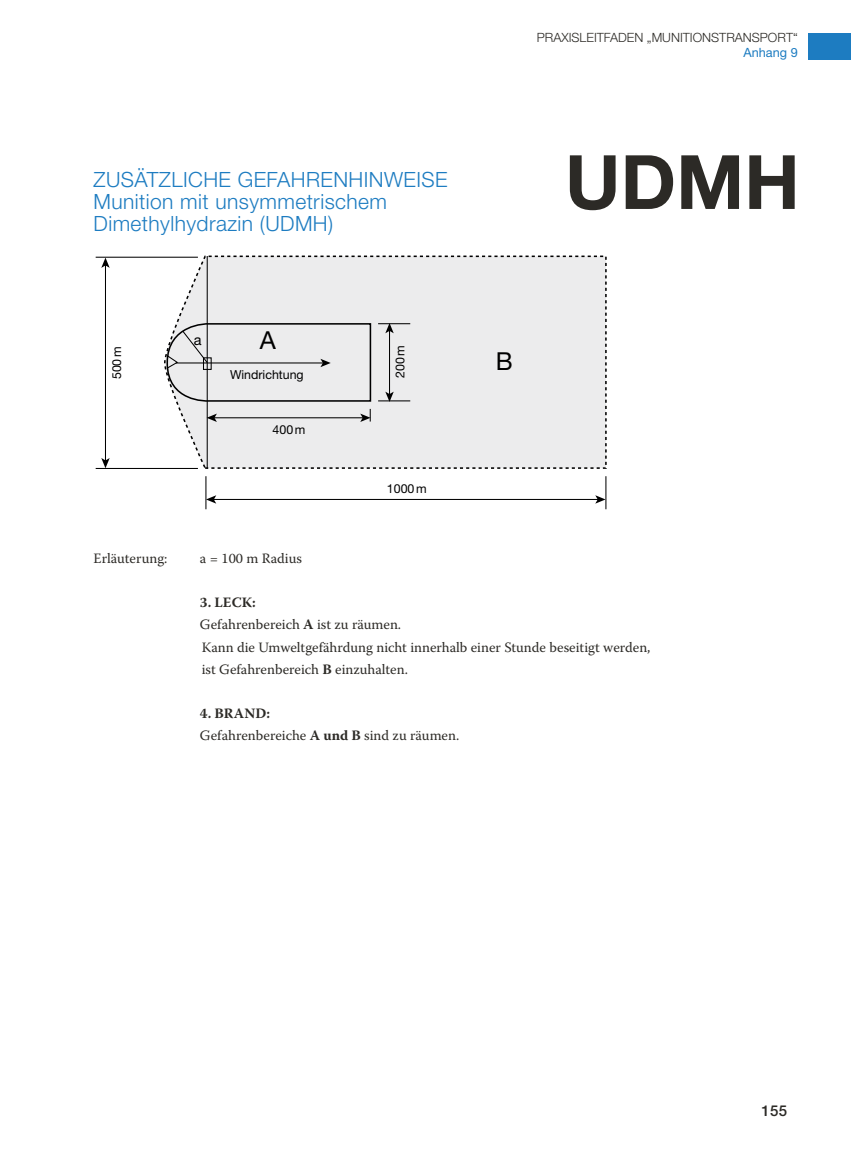
<style>
.page{position:relative;width:851px;height:1149px;background:#fff}
.page>*{position:absolute;margin:0;border:0;box-sizing:border-box;transform-origin:0 0}
.t1{font:700 75px "Helvetica Neue LT Pro";color:#2c2a26}
.t2{font:24.75px "Helvetica Neue LT Pro";color:#000}
.t3{font:300 21px/22px "Helvetica Neue LT Pro";letter-spacing:.02em;color:#1d7cc1}
.t4{font:500 15px "Helvetica Neue LT Pro";color:#2c2a26}
.t5{font:14.4px "Helvetica Neue LT Pro";color:#000}
.t6{font:14.25px/22px "Warnock Pro";color:#2c2a26}
.t7{font:300 12.75px "Helvetica Neue LT Pro";color:#2c2a26}
.t8{font:12.75px "Helvetica Neue LT Pro";color:#1d7cc1}
.t9{font:12.45px "Helvetica Neue LT Pro";color:#000}
.s1{font-weight:700}
</style>
<div class="page">
<div style="left:808px;top:33px;width:42px;height:27px;background:#1d7cc1"></div>
<svg style="left:163px;top:255px;width:444px;height:214px;background:#eaeaea"></svg>
<hr style="left:105px;top:265px;width:1px;height:196px;background:#000">
<svg style="left:101px;top:458px;width:9px;height:10px"></svg>
<svg style="left:101px;top:258px;width:9px;height:10px"></svg>
<hr style="left:389px;top:330px;width:1px;height:64px;background:#000">
<svg style="left:385px;top:391px;width:8px;height:11px"></svg>
<svg style="left:385px;top:324px;width:8px;height:9px"></svg>
<hr style="left:96px;top:256px;width:102px;height:2px;background:#000">
<hr style="left:96px;top:468px;width:102px;height:1px;background:#000">
<hr style="left:378px;top:323px;width:32px;height:1px;background:#000">
<hr style="left:378px;top:400px;width:32px;height:1px;background:#000">
<hr style="left:213px;top:499px;width:385px;height:1px;background:#000">
<svg style="left:595px;top:495px;width:10px;height:8px"></svg>
<svg style="left:206px;top:495px;width:10px;height:8px"></svg>
<hr style="left:205px;top:476px;width:1px;height:33px;background:#000">
<hr style="left:605px;top:476px;width:1px;height:33px;background:#000">
<hr style="left:214px;top:417px;width:149px;height:1px;background:#000">
<svg style="left:206px;top:413px;width:11px;height:9px"></svg>
<svg style="left:360px;top:409px;width:10px;height:13px"></svg>
<svg style="left:166px;top:322px;width:206px;height:80px;background:#dbdbdc"></svg>
<hr style="left:207px;top:256px;width:1px;height:212px;background:#000">
<h3 class="t3" style="left:94px;top:168px;width:355px">ZUSÄTZLICHE GEFAHRENHINWEISE<br>Munition mit unsymmetrischem<br>Dimethylhydrazin (UDMH)</h3>
<p class="t5" style="left:194px;top:331px;width:9px">a</p>
<h2 class="t2" style="left:260px;top:325px;width:18px">A</h2>
<p class="t9" style="left:109px;top:379px;width:34px;rotate:-90deg">500m</p>
<p class="t9" style="left:392px;top:378px;width:34px;rotate:-90deg">200m</p>
<p class="t9" style="left:230px;top:367px;width:75px">Windrichtung</p>
<p class="t9" style="left:272px;top:421px;width:34px">400m</p>
<p class="t9" style="left:387px;top:480px;width:41px">1000m</p>
<p class="t7" style="left:536px;top:30px;width:262px">PRAXISLEITFADEN „MUNITIONSTRANSPORT“</p>
<p class="t8" style="left:743px;top:44px;width:56px">Anhang 9</p>
<h1 class="t1" style="left:565px;top:135px;width:236px">UDMH</h1>
<h2 class="t2" style="left:495px;top:345px;width:18px">B</h2>
<p class="t6" style="left:94px;top:547px;width:75px">Erläuterung:</p>
<p class="t6" style="left:200px;top:547px;width:104px">a = 100 m Radius</p>
<p class="t6" style="left:200px;top:591px;width:452px"><span class="s1">3. LECK:<br></span>Gefahrenbereich <span class="s1">A</span> ist zu räumen.<br>Kann die Umweltgefährdung nicht innerhalb einer Stunde beseitigt werden, ist Gefahrenbereich <span class="s1">B</span> einzuhalten.</p>
<p class="t6" style="left:200px;top:701px;width:261px"><span class="s1">4. BRAND:<br></span>Gefahrenbereiche <span class="s1">A und B</span> sind zu räumen.</p>
<p class="t4" style="left:761px;top:1101px;width:10px">155</p>
</div>
